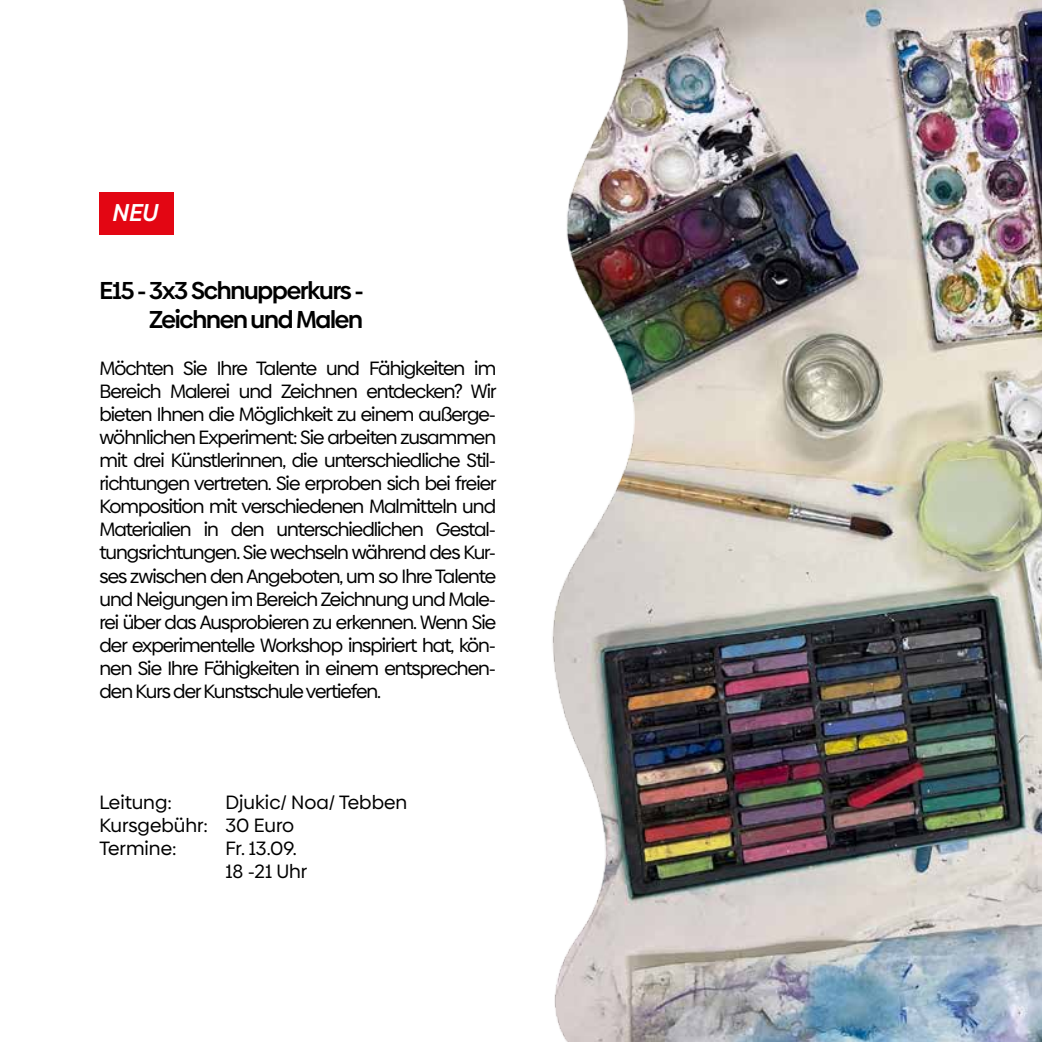
<style>
.page{position:relative;width:1042px;height:1042px;background:#fff}
.page>*{position:absolute;margin:0;border:0;box-sizing:border-box;transform-origin:0 0}
.t1{font:600 24.5px/29.4px "Biennale";letter-spacing:-.05em;color:#000;text-align:right}
.t2{font:italic 600 24.32px "Biennale";color:#fff}
.t3{font:19.25px/23.1px "Biennale";letter-spacing:-.045em;color:#000;text-align:justify}
.t4{font:19.25px/23.1px "Biennale";color:#000}
</style>
<div class="page">
<img style="left:635px;top:0;width:407px;height:1042px">
<div style="left:99px;top:192px;width:75px;height:42px;background:#e30613"></div>
<img style="left:552px;top:0;width:83px;height:1042px">
<p class="t2" style="left:111px;top:197px;width:47px">NEU</p>
<p class="t1" style="left:99px;top:276px;width:266px">E15 - 3x3 Schnupperkurs -<br>Zeichnen und Malen</p>
<p class="t3" style="left:99px;top:356px;width:399px">Möchten Sie Ihre Talente und Fähigkeiten im Bereich Malerei und Zeichnen entdecken? Wir bieten Ihnen die Möglichkeit zu einem außerge&shy;wöhnlichen Experiment: Sie arbeiten zusammen mit drei Künstlerinnen, die unterschiedliche Stil&shy;richtungen vertreten. Sie erproben sich bei freier Komposition mit verschiedenen Malmitteln und Materialien in den unterschiedlichen Gestal&shy;tungsrichtungen. Sie wechseln während des Kur&shy;ses zwischen den Angeboten, um so Ihre Talente und Neigungen im Bereich Zeichnung und Male&shy;rei über das Ausprobieren zu erkennen. Wenn Sie der experimentelle Workshop inspiriert hat, kön&shy;nen Sie Ihre Fähigkeiten in einem entsprechen&shy;den Kurs der Kunstschule vertiefen.</p>
<p class="t4" style="left:99px;top:790px;width:309px;text-indent:126px">Djukic/ Noa/ Tebben<br>Kursgebühr: 30 Euro<br>Termine:</p>
<p class="t4" style="left:99px;top:790px;width:74px">Leitung:</p>
<p class="t4" style="left:225px;top:837px;width:83px">Fr. 13.09.<br>18 -21 Uhr</p>
</div>
